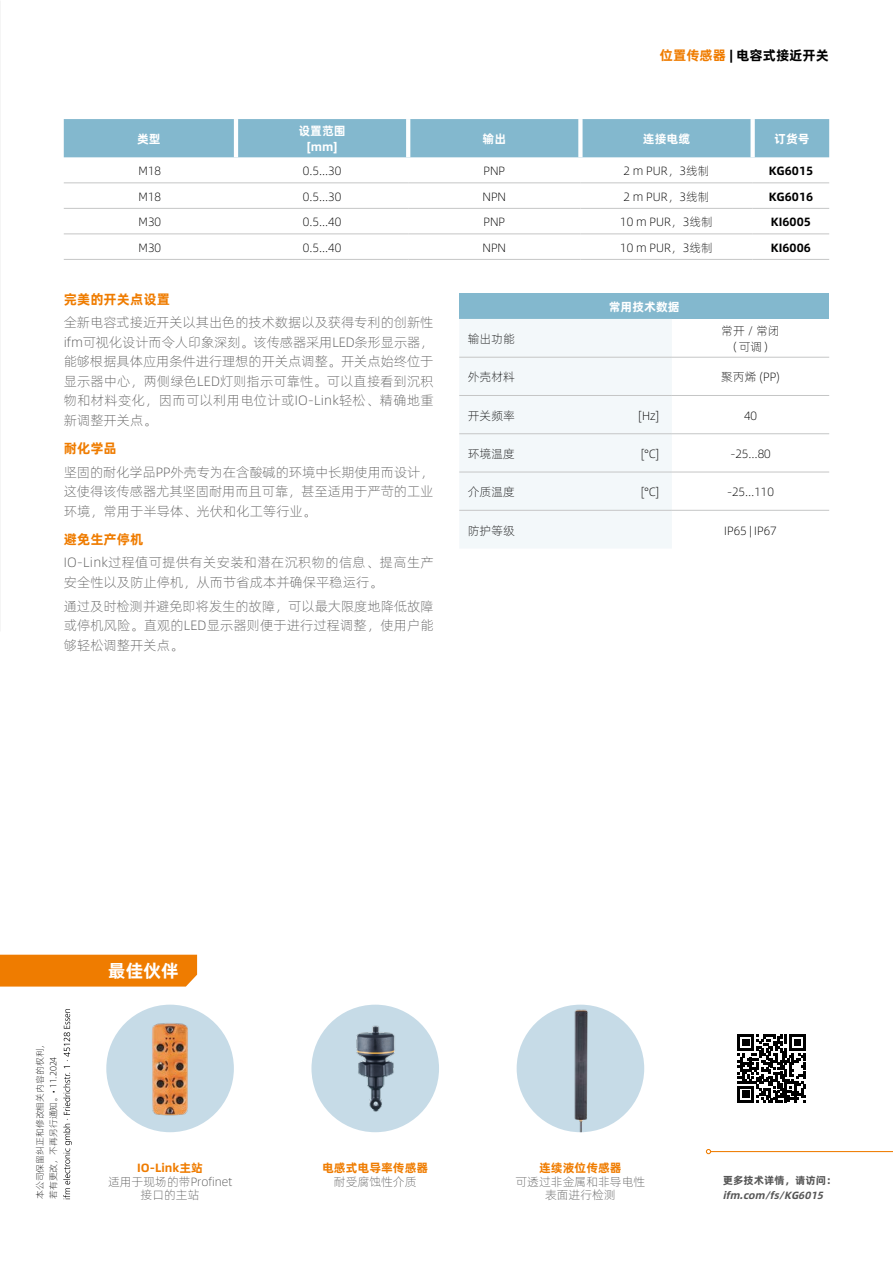
<style>
.page{position:relative;width:893px;height:1263px;background:#fff}
.page>*{position:absolute;margin:0;border:0;box-sizing:border-box;transform-origin:0 0}
.t1{font:18px "Alibaba Pu Hui Ti B";color:#fff}
.Fließtext{font:13.5px/19.5px "Alibaba Pu Hui Ti L";letter-spacing:.005em;color:#565656;text-align:justify}
.Fließtext_Headline{font:13.5px "Alibaba Pu Hui Ti B";color:#ef7c00}
.Box_Produktgruppe{font:13.5px "Alibaba Pu Hui Ti B";color:#000}
.Tabellentext_zentriert{font:12px "Alibaba Pu Hui Ti L";color:#000}
.Best_Friends_Fließtext{font:12px/13.5px "Alibaba Pu Hui Ti L";color:#565656;text-align:center}
.Tabellentext_TAB{font:12px "Alibaba Pu Hui Ti L";color:#000}
.Tabellenkopf{font:12px "Alibaba Pu Hui Ti B";color:#fff}
.Best_Friends_Headline_orange{font:12px "Alibaba Pu Hui Ti B";color:#ef7c00}
.BESTELLNUMMER{font:12px "Alibaba Pu Hui Ti B";color:#000}
.QR_Code_linksbündig{font:italic 10.5px "Alibaba Pu Hui Ti B";color:#565656}
.QR_Code_linksbündig-2{font:10.5px "Alibaba Pu Hui Ti B";color:#565656}
.Datum{font:9px "Alibaba Pu Hui Ti L";color:#000}
.s1{color:#ef7c00}
</style>
<div class="page">
<div style="left:0;top:955px;width:197px;height:31px;background:#ef7c00"></div>
<img style="left:311px;top:1005px;width:128px;height:127px;border-radius:64px">
<img style="left:106px;top:1005px;width:128px;height:127px;border-radius:64px">
<img style="left:517px;top:1005px;width:127px;height:127px;border-radius:64px">
<hr style="left:711px;top:1151px;width:182px;height:1px;background:#ef7c00">
<svg style="left:706px;top:1149px;width:5px;height:5px"></svg>
<svg style="left:63px;top:1009px;width:9px;height:190px"></svg>
<div style="left:64px;top:119px;width:765px;height:38px;background:#83b8ce"></div>
<svg style="left:406px;top:119px;width:4px;height:38px"></svg>
<div style="left:578px;top:119px;width:5px;height:38px;background:#fff"></div>
<hr style="left:234px;top:119px;width:4px;height:38px;background:#fff">
<div style="left:750px;top:119px;width:5px;height:38px;background:#fff"></div>
<hr style="left:64px;top:183px;width:172px;height:1px;background:#c5c6c6">
<hr style="left:236px;top:183px;width:172px;height:1px;background:#c5c6c6">
<hr style="left:408px;top:183px;width:172px;height:1px;background:#c5c6c6">
<hr style="left:580px;top:183px;width:173px;height:1px;background:#c5c6c6">
<hr style="left:753px;top:183px;width:76px;height:1px;background:#c5c6c6">
<hr style="left:64px;top:208px;width:172px;height:1px;background:#c5c6c6">
<hr style="left:236px;top:208px;width:172px;height:1px;background:#c5c6c6">
<hr style="left:408px;top:208px;width:172px;height:1px;background:#c5c6c6">
<hr style="left:580px;top:208px;width:173px;height:1px;background:#c5c6c6">
<hr style="left:753px;top:208px;width:76px;height:1px;background:#c5c6c6">
<hr style="left:64px;top:234px;width:172px;height:1px;background:#c5c6c6">
<hr style="left:236px;top:234px;width:172px;height:1px;background:#c5c6c6">
<hr style="left:408px;top:234px;width:172px;height:1px;background:#c5c6c6">
<hr style="left:580px;top:234px;width:173px;height:1px;background:#c5c6c6">
<hr style="left:753px;top:234px;width:76px;height:1px;background:#c5c6c6">
<hr style="left:64px;top:259px;width:172px;height:1px;background:#c5c6c6">
<hr style="left:236px;top:259px;width:172px;height:1px;background:#c5c6c6">
<hr style="left:408px;top:259px;width:172px;height:1px;background:#c5c6c6">
<hr style="left:580px;top:259px;width:173px;height:1px;background:#c5c6c6">
<hr style="left:753px;top:259px;width:76px;height:1px;background:#c5c6c6">
<div style="left:459px;top:293px;width:370px;height:26px;background:#83b8ce"></div>
<div style="left:459px;top:319px;width:213px;height:229px;background:#f3f8fa"></div>
<hr style="left:459px;top:510px;width:213px;height:1px;background:#c5c6c6">
<hr style="left:672px;top:510px;width:157px;height:1px;background:#c5c6c6">
<hr style="left:459px;top:433px;width:213px;height:1px;background:#c5c6c6">
<hr style="left:459px;top:472px;width:213px;height:1px;background:#c5c6c6">
<hr style="left:672px;top:472px;width:157px;height:1px;background:#c5c6c6">
<hr style="left:459px;top:395px;width:213px;height:1px;background:#c5c6c6">
<hr style="left:672px;top:395px;width:157px;height:1px;background:#c5c6c6">
<hr style="left:672px;top:433px;width:157px;height:1px;background:#c5c6c6">
<hr style="left:459px;top:357px;width:213px;height:1px;background:#c5c6c6">
<hr style="left:672px;top:357px;width:157px;height:1px;background:#c5c6c6">
<svg style="left:738px;top:1034px;width:68px;height:68px"></svg>
<p class="Tabellenkopf" style="left:137px;top:130px;width:25px">类型</p>
<p class="Tabellenkopf" style="left:298px;top:122px;width:49px">设置范围</p>
<p class="Tabellenkopf" style="left:307px;top:137px;width:32px">[mm]</p>
<p class="Box_Produktgruppe" style="left:660px;top:44px;width:171px"><span class="s1">位置传感器</span> | 电容式接近开关</p>
<p class="Tabellenkopf" style="left:482px;top:130px;width:25px">输出</p>
<p class="Tabellenkopf" style="left:643px;top:130px;width:49px">连接电缆</p>
<p class="Tabellenkopf" style="left:774px;top:130px;width:37px">订货号</p>
<p class="Tabellentext_zentriert" style="left:139px;top:162px;width:24px">M18</p>
<p class="Tabellentext_zentriert" style="left:303px;top:162px;width:40px">0.5...30</p>
<p class="Tabellentext_zentriert" style="left:483px;top:162px;width:23px">PNP</p>
<p class="Tabellentext_zentriert" style="left:623px;top:162px;width:88px">2 m PUR，3线制</p>
<p class="BESTELLNUMMER" style="left:769px;top:161px;width:46px">KG6015</p>
<p class="Tabellentext_zentriert" style="left:139px;top:188px;width:24px">M18</p>
<p class="Tabellentext_zentriert" style="left:303px;top:188px;width:40px">0.5...30</p>
<p class="Tabellentext_zentriert" style="left:482px;top:188px;width:25px">NPN</p>
<p class="Tabellentext_zentriert" style="left:623px;top:188px;width:88px">2 m PUR，3线制</p>
<p class="BESTELLNUMMER" style="left:769px;top:187px;width:46px">KG6016</p>
<p class="Tabellentext_zentriert" style="left:139px;top:213px;width:24px">M30</p>
<p class="Tabellentext_zentriert" style="left:303px;top:213px;width:40px">0.5...40</p>
<p class="Tabellentext_zentriert" style="left:483px;top:213px;width:23px">PNP</p>
<p class="Tabellentext_zentriert" style="left:620px;top:213px;width:94px">10 m PUR，3线制</p>
<p class="BESTELLNUMMER" style="left:771px;top:213px;width:41px">KI6005</p>
<p class="Tabellentext_zentriert" style="left:139px;top:239px;width:24px">M30</p>
<p class="Tabellentext_zentriert" style="left:303px;top:239px;width:40px">0.5...40</p>
<p class="Tabellentext_zentriert" style="left:482px;top:239px;width:25px">NPN</p>
<p class="Tabellentext_zentriert" style="left:620px;top:239px;width:94px">10 m PUR，3线制</p>
<p class="BESTELLNUMMER" style="left:771px;top:238px;width:41px">KI6006</p>
<p class="Fließtext_Headline" style="left:64px;top:288px;width:108px">完美的开关点设置</p>
<p class="Fließtext" style="left:64px;top:312px;width:372px">全新电容式接近开关以其出色的技术数据以及获得专利的创新性ifm可视化设计而令人印象深刻。该传感器采用LED条形显示器，能够根据具体应用条件进行理想的开关点调整。开关点始终位于显示器中心，两侧绿色LED灯则指示可靠性。可以直接看到沉积物和材料变化，因而可以利用电位计或IO-Link轻松、精确地重新调整开关点。</p>
<p class="Fließtext_Headline" style="left:64px;top:437px;width:55px">耐化学品</p>
<p class="Fließtext" style="left:64px;top:461px;width:371px">坚固的耐化学品PP外壳专为在含酸碱的环境中长期使用而设计，这使得该传感器尤其坚固耐用而且可靠，甚至适用于严苛的工业环境，常用于半导体、光伏和化工等行业。</p>
<p class="Fließtext_Headline" style="left:64px;top:528px;width:81px">避免生产停机</p>
<p class="Fließtext" style="left:64px;top:552px;width:372px">IO-Link过程值可提供有关安装和潜在沉积物的信息、提高生产安全性以及防止停机，从而节省成本并确保平稳运行。</p>
<p class="Fließtext" style="left:64px;top:595px;width:371px">通过及时检测并避免即将发生的故障，可以最大限度地降低故障或停机风险。直观的LED显示器则便于进行过程调整，使用户能够轻松调整开关点。</p>
<p class="Tabellentext_TAB" style="left:468px;top:330px;width:49px">输出功能</p>
<p class="Tabellenkopf" style="left:609px;top:298px;width:72px">常用技术数据</p>
<p class="Tabellentext_zentriert" style="left:721px;top:322px;width:60px">常开 / 常闭</p>
<p class="Tabellentext_zentriert" style="left:727px;top:338px;width:49px">（可调）</p>
<p class="Tabellentext_TAB" style="left:468px;top:368px;width:49px">外壳材料</p>
<p class="Tabellentext_zentriert" style="left:721px;top:368px;width:60px">聚丙烯 (PP)</p>
<p class="Tabellentext_TAB" style="left:468px;top:407px;width:49px">开关频率</p>
<p class="Tabellentext_TAB" style="left:639px;top:407px;width:22px">[Hz]</p>
<p class="Tabellentext_zentriert" style="left:744px;top:407px;width:15px">40</p>
<p class="Tabellentext_TAB" style="left:468px;top:445px;width:49px">环境温度</p>
<p class="Tabellentext_TAB" style="left:641px;top:445px;width:20px">[°C]</p>
<p class="Tabellentext_zentriert" style="left:730px;top:445px;width:42px">-25…80</p>
<p class="Tabellentext_TAB" style="left:468px;top:483px;width:49px">介质温度</p>
<p class="Tabellentext_TAB" style="left:641px;top:483px;width:20px">[°C]</p>
<p class="Tabellentext_zentriert" style="left:727px;top:483px;width:48px">-25…110</p>
<p class="Tabellentext_TAB" style="left:468px;top:521px;width:49px">防护等级</p>
<p class="Tabellentext_zentriert" style="left:724px;top:521px;width:54px">IP65 | IP67</p>
<p class="Datum" style="left:33px;top:1199px;width:161px;rotate:-90deg">本公司保留纠正和修改相关内容的权利，</p>
<p class="Datum" style="left:47px;top:1199px;width:144px;rotate:-90deg">若有更改，不再另行通知。• 11.2024</p>
<h1 class="t1" style="left:108px;top:956px;width:72px">最佳伙伴</h1>
<p class="Best_Friends_Headline_orange" style="left:137px;top:1158px;width:67px">IO-Link主站</p>
<p class="Best_Friends_Fließtext" style="left:108px;top:1174px;width:126px">适用于现场的带Profinet接口的主站</p>
<p class="Best_Friends_Headline_orange" style="left:322px;top:1158px;width:108px">电感式电导率传感器</p>
<p class="Best_Friends_Fließtext" style="left:334px;top:1174px;width:84px">耐受腐蚀性介质</p>
<p class="Best_Friends_Headline_orange" style="left:539px;top:1158px;width:84px">连续液位传感器</p>
<p class="Best_Friends_Fließtext" style="left:515px;top:1174px;width:131px">可透过非金属和非导电性表面进行检测</p>
<p class="QR_Code_linksbündig-2" style="left:723px;top:1172px;width:115px">更多技术详情，请访问：</p>
<p class="QR_Code_linksbündig" style="left:723px;top:1187px;width:105px">ifm.com/fs/KG6015</p>
</div>
